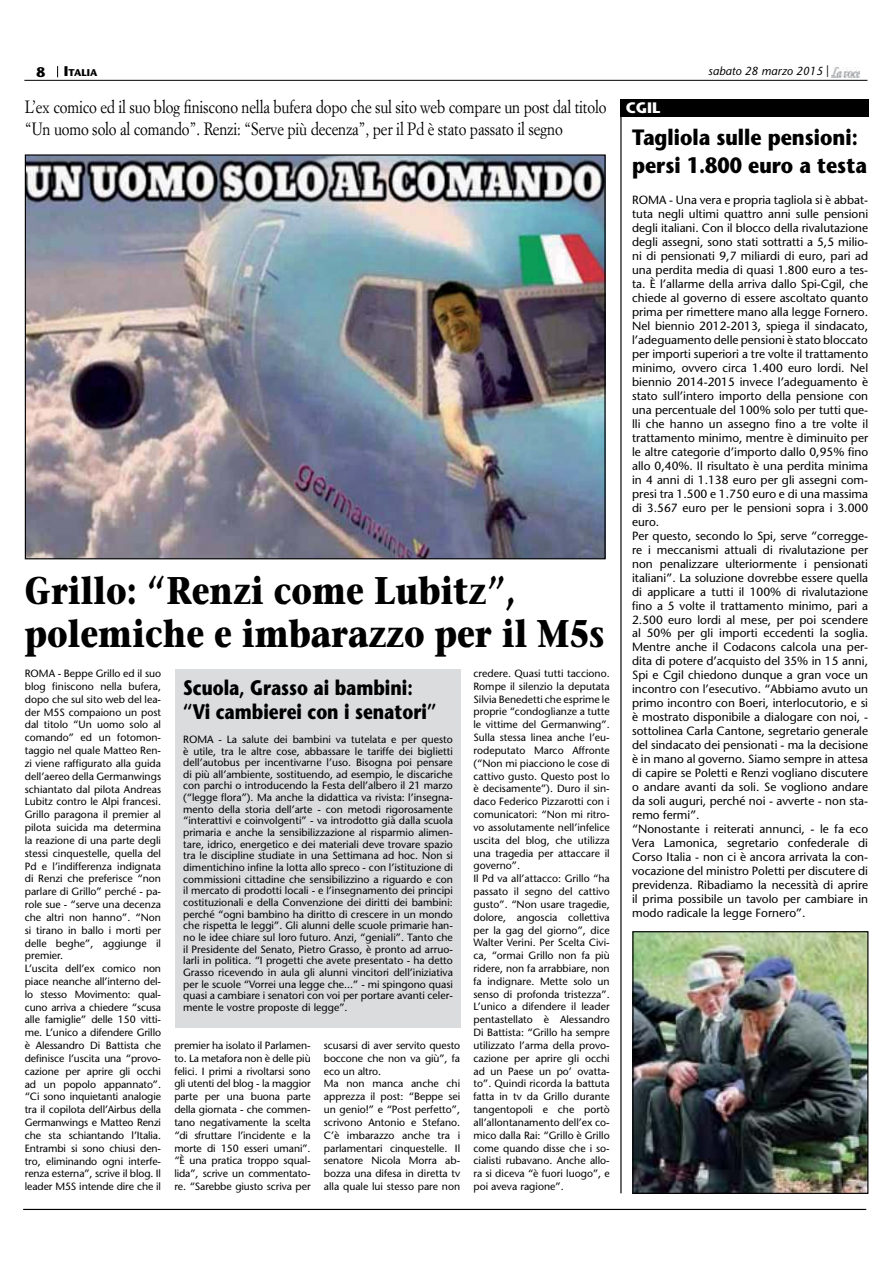
<style>
.page{position:relative;width:893px;height:1263px;background:#fff}
.page>*{position:absolute;margin:0;border:0;box-sizing:border-box;transform-origin:0 0}
.t1{font:700 38.55px/43.2px "Stone Serif";color:#000;scale:.83 1}
.t2{font:700 22.2px/28px "Stone Sans";color:#000;scale:.88 1}
.t3{font:700 21px/24.5px "Stone Sans";color:#000;scale:.82 1}
.t4{font:17.55px/22.2px "Simoncini Garamond";letter-spacing:-.01em;color:#000;scale:.85 1}
.t5{font:700 15.15px "Stone Sans";color:#fff}
.t6{font:700 13.95px "Stone Sans";color:#000}
.t7{font:11.85px/14px "Stone Sans";color:#000}
.t8{font:italic 11.7px "Stone Sans";color:#000}
.t9{font:10.5px/12.9px "Stone Sans";color:#000}
.t10{font:700 9.75px "Stone Sans";color:#000}
.s1{font-size:13.95px}
.s2{font-style:normal}
</style>
<div class="page">
<hr style="left:23px;top:1209px;width:843px;height:1px;background:#000">
<img style="left:27px;top:156px;width:576px;height:401px">
<div style="left:175px;top:669px;width:285px;height:359px;background:#dadcde"></div>
<hr style="left:24px;top:80px;width:843px;height:1px;background:#000">
<img style="left:831px;top:68px;width:29px;height:9px">
<div style="left:620px;top:99px;width:248px;height:18px;background:#000"></div>
<hr style="left:620px;top:99px;width:1px;height:1094px;background:#000">
<img style="left:634px;top:933px;width:232px;height:259px">
<div style="left:632px;top:931px;width:236px;height:263px;border:1px solid #000"></div>
<h3 class="t6" style="left:36px;top:66px;width:10px">8</h3>
<p class="t10" style="left:64px;top:70px;width:35px"><span class="s1">I</span>TALIA</p>
<p class="t8" style="left:708px;top:66px;width:123px">sabato 28 marzo 2015 <span class="s2">|</span></p>
<h3 class="t5" style="left:626px;top:102px;width:36px">CGIL</h3>
<h3 class="t4" style="left:25px;top:97px;width:686px">L’ex comico ed il suo blog finiscono nella bufera dopo che sul sito web compare un post dal titolo “Un uomo solo al comando”. Renzi: “Serve più decenza”, per il Pd è stato passato il segno</h3>
<h2 class="t2" style="left:632px;top:125px;width:268px">Tagliola sulle pensioni: persi 1.800 euro a testa</h2>
<h1 class="t1" style="left:25px;top:573px;width:700px">Grillo: “Renzi come Lubitz”, polemiche e imbarazzo per il M5s</h1>
<p class="t9" style="left:25px;top:668px;width:138px">ROMA - Beppe Grillo ed il suo blog finiscono nella bufera, dopo che sul sito web del lea&shy;der M5S compaiono un post dal titolo “Un uomo solo al comando” ed un fotomon&shy;taggio nel quale Matteo Ren&shy;zi viene raffigurato alla guida dell’aereo della Germanwings schiantato dal pilota Andreas<br>Lubitz contro le Alpi francesi.<br>Grillo paragona il premier al pilota suicida ma determina la reazione di una parte degli stessi cinquestelle, quella del<br>Pd e l’indifferenza indignata di Renzi che preferisce “non parlare di Grillo” perché - pa&shy;role sue - “serve una decenza che altri non hanno”. “Non si tirano in ballo i morti per delle beghe”, aggiunge il premier.<br>L’uscita dell’ex comico non piace neanche all’interno del&shy;lo stesso Movimento: qual&shy;cuno arriva a chiedere “scusa alle famiglie” delle 150 vitti&shy;me. L’unico a difendere Grillo è Alessandro Di Battista che definisce l’uscita una “provo&shy;cazione per aprire gli occhi ad un popolo appannato”. “Ci sono inquietanti analogie tra il copilota dell’Airbus della<br>Germanwings e Matteo Renzi che sta schiantando l’Italia.<br>Entrambi si sono chiusi den&shy;tro, eliminando ogni interfe&shy;renza esterna”, scrive il blog. Il leader M5S intende dire che il</p>
<h3 class="t3" style="left:183px;top:677px;width:310px">Scuola, Grasso ai bambini: “Vi cambierei con i senatori”</h3>
<p class="t9" style="left:183px;top:734px;width:271px;line-height:11.7px;text-align:justify">ROMA - La salute dei bambini va tutelata e per questo è utile, tra le altre cose, abbassare le tariffe dei biglietti dell’autobus per incentivarne l’uso. Bisogna poi pensare di più all’ambiente, sostituendo, ad esempio, le discariche con parchi o introducendo la Festa dell’albero il 21 marzo (“legge flora”). Ma anche la didattica va rivista: l’insegna&shy;mento della storia dell’arte - con metodi rigorosamente “interattivi e coinvolgenti” - va introdotto già dalla scuola primaria e anche la sensibilizzazione al risparmio alimen&shy;tare, idrico, energetico e dei materiali deve trovare spazio tra le discipline studiate in una Settimana ad hoc. Non si dimentichino infine la lotta allo spreco - con l’istituzione di commissioni cittadine che sensibilizzino a riguardo e con il mercato di prodotti locali - e l’insegnamento dei principi costituzionali e della Convenzione dei diritti dei bambini: perché “ogni bambino ha diritto di crescere in un mondo che rispetta le leggi”. Gli alunni delle scuole primarie han&shy;no le idee chiare sul loro futuro. Anzi, “geniali”. Tanto che il Presidente del Senato, Pietro Grasso, è pronto ad arruo&shy;larli in politica. “I progetti che avete presentato - ha detto Grasso ricevendo in aula gli alunni vincitori dell’iniziativa per le scuole “Vorrei una legge che...” - mi spingono quasi quasi a cambiare i senatori con voi per portare avanti celer&shy;mente le vostre proposte di legge”.</p>
<p class="t9" style="left:174px;top:1040px;width:138px;text-align:justify">premier ha isolato il Parlamen&shy;to. La metafora non è delle più felici. I primi a rivoltarsi sono gli utenti del blog - la maggior parte per una buona parte della giornata - che commen&shy;tano negativamente la scelta “di sfruttare l’incidente e la morte di 150 esseri umani”. “È una pratica troppo squal&shy;lida”, scrive un commentato&shy;re. “Sarebbe giusto scriva per</p>
<p class="t9" style="left:324px;top:1040px;width:138px">scusarsi di aver servito questo boccone che non va giù”, fa eco un altro.<br>Ma non manca anche chi apprezza il post: “Beppe sei un genio!” e “Post perfetto”, scrivono Antonio e Stefano.<br>C’è imbarazzo anche tra i parlamentari cinquestelle. Il senatore Nicola Morra ab&shy;bozza una difesa in diretta tv alla quale lui stesso pare non</p>
<p class="t9" style="left:473px;top:668px;width:138px">credere. Quasi tutti tacciono.<br>Rompe il silenzio la deputata<br>Silvia Benedetti che esprime le proprie “condoglianze a tutte le vittime del Germanwing”.<br>Sulla stessa linea anche l’eu&shy;rodeputato Marco Affronte (“Non mi piacciono le cose di cattivo gusto. Questo post lo è decisamente”). Duro il sin&shy;daco Federico Pizzarotti con i comunicatori: “Non mi ritro&shy;vo assolutamente nell’infelice uscita del blog, che utilizza una tragedia per attaccare il governo”.<br>Il Pd va all’attacco: Grillo “ha passato il segno del cattivo gusto”. “Non usare tragedie, dolore, angoscia collettiva per la gag del giorno”, dice<br>Walter Verini. Per Scelta Civi&shy;ca, “ormai Grillo non fa più ridere, non fa arrabbiare, non fa indignare. Mette solo un senso di profonda tristezza”.<br>L’unico a difendere il leader pentastellato è Alessandro<br>Di Battista: “Grillo ha sempre utilizzato l’arma della provo&shy;cazione per aprire gli occhi ad un Paese un po’ ovatta&shy;to”. Quindi ricorda la battuta fatta in tv da Grillo durante tangentopoli e che portò all’allontanamento dell’ex co&shy;mico dalla Rai: “Grillo è Grillo come quando disse che i so&shy;cialisti rubavano. Anche allo&shy;ra si diceva “è fuori luogo”, e poi aveva ragione”.</p>
<p class="t7" style="left:632px;top:194px;width:238px">ROMA - Una vera e propria tagliola si è abbat&shy;tuta negli ultimi quattro anni sulle pensioni degli italiani. Con il blocco della rivalutazione degli assegni, sono stati sottratti a 5,5 milio&shy;ni di pensionati 9,7 miliardi di euro, pari ad una perdita media di quasi 1.800 euro a tes&shy;ta. È l’allarme della arriva dallo Spi-Cgil, che chiede al governo di essere ascoltato quanto prima per rimettere mano alla legge Fornero.<br>Nel biennio 2012-2013, spiega il sindacato, l’adeguamento delle pensioni è stato bloccato per importi superiori a tre volte il trattamento minimo, ovvero circa 1.400 euro lordi. Nel biennio 2014-2015 invece l’adeguamento è stato sull’intero importo della pensione con una percentuale del 100% solo per tutti que&shy;lli che hanno un assegno fino a tre volte il trattamento minimo, mentre è diminuito per le altre categorie d’importo dallo 0,95% fino allo 0,40%. Il risultato è una perdita minima in 4 anni di 1.138 euro per gli assegni com&shy;presi tra 1.500 e 1.750 euro e di una massima di 3.567 euro per le pensioni sopra i 3.000 euro.<br>Per questo, secondo lo Spi, serve “corregge&shy;re i meccanismi attuali di rivalutazione per non penalizzare ulteriormente i pensionati italiani”. La soluzione dovrebbe essere quella di applicare a tutti il 100% di rivalutazione fino a 5 volte il trattamento minimo, pari a 2.500 euro lordi al mese, per poi scendere al 50% per gli importi eccedenti la soglia.<br>Mentre anche il Codacons calcola una per&shy;dita di potere d’acquisto del 35% in 15 anni, Spi e Cgil chiedono dunque a gran voce un incontro con l’esecutivo. “Abbiamo avuto un primo incontro con Boeri, interlocutorio, e si è mostrato disponibile a dialogare con noi, - sottolinea Carla Cantone, segretario generale del sindacato dei pensionati - ma la decisione è in mano al governo. Siamo sempre in attesa di capire se Poletti e Renzi vogliano discutere o andare avanti da soli. Se vogliono andare da soli auguri, perché noi - avverte - non sta&shy;remo fermi”.<br>“Nonostante i reiterati annunci, - le fa eco Vera Lamonica, segretario confederale di Corso Italia - non ci è ancora arrivata la con&shy;vocazione del ministro Poletti per discutere di previdenza. Ribadiamo la necessità di aprire il prima possibile un tavolo per cambiare in modo radicale la legge Fornero”.</p>
</div>
